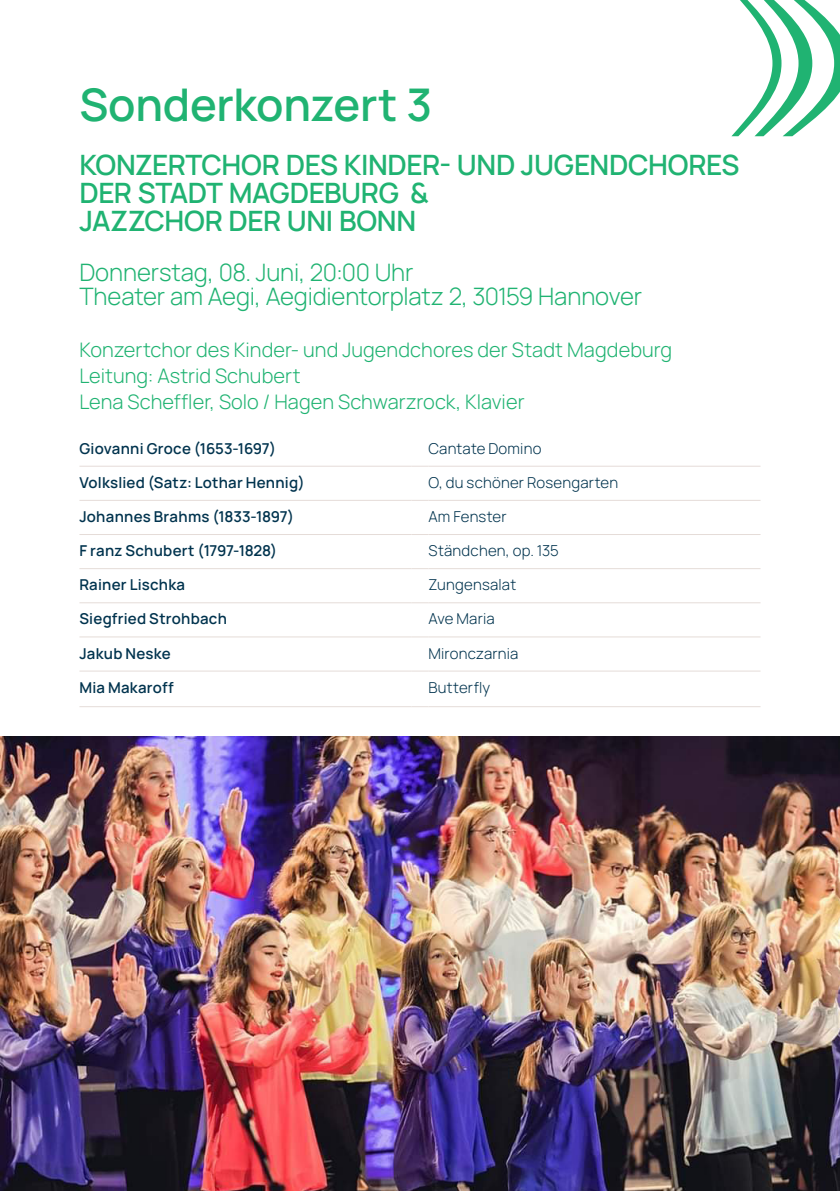
<style>
.page{position:relative;width:840px;height:1191px;background:#fff}
.page>*{position:absolute;margin:0;border:0;box-sizing:border-box;transform-origin:0 0}
.Chor{font:600 45px "Manrope";letter-spacing:-.005em;color:#20b372}
.Leitung{font:600 28px/28px "Manrope";letter-spacing:-.015em;color:#20b372}
.Leitung-2{font:300 24px "Manrope";letter-spacing:-.005em;color:#20b372}
.Leitung-3{font:300 20px "Manrope";letter-spacing:.005em;color:#20b372}
.Titel{font:300 15px "Manrope";letter-spacing:.015em;color:#00334e}
.Komponist{font:600 15px "Manrope";letter-spacing:.015em;color:#00334e}
.Lebensdaten{font:600 15px "Manrope";letter-spacing:.015em;color:#00334e}
.Verlag{font:300 15px "Manrope";letter-spacing:.01em;color:#00334e}
</style>
<div class="page">
<svg style="left:731px;top:0;width:108px;height:136px"></svg>
<hr style="left:79px;top:466px;width:332px;height:1px;background:#e5dcd8">
<svg style="left:411px;top:466px;width:17px;height:1px"></svg>
<hr style="left:428px;top:466px;width:332px;height:1px;background:#e5dcd8">
<hr style="left:79px;top:500px;width:332px;height:1px;background:#e5dcd8">
<svg style="left:411px;top:500px;width:17px;height:1px"></svg>
<hr style="left:428px;top:500px;width:332px;height:1px;background:#e5dcd8">
<hr style="left:79px;top:534px;width:332px;height:1px;background:#e5dcd8">
<svg style="left:411px;top:534px;width:17px;height:1px"></svg>
<hr style="left:428px;top:534px;width:332px;height:1px;background:#e5dcd8">
<hr style="left:79px;top:568px;width:332px;height:1px;background:#e5dcd8">
<svg style="left:411px;top:568px;width:17px;height:1px"></svg>
<hr style="left:428px;top:568px;width:332px;height:1px;background:#e5dcd8">
<hr style="left:79px;top:602px;width:332px;height:1px;background:#e5dcd8">
<svg style="left:411px;top:602px;width:17px;height:1px"></svg>
<hr style="left:428px;top:602px;width:332px;height:1px;background:#e5dcd8">
<hr style="left:79px;top:636px;width:332px;height:1px;background:#e5dcd8">
<svg style="left:411px;top:636px;width:17px;height:1px"></svg>
<hr style="left:428px;top:636px;width:332px;height:1px;background:#e5dcd8">
<hr style="left:79px;top:670px;width:332px;height:1px;background:#e5dcd8">
<svg style="left:411px;top:670px;width:17px;height:1px"></svg>
<hr style="left:428px;top:670px;width:332px;height:1px;background:#e5dcd8">
<hr style="left:79px;top:706px;width:332px;height:1px;background:#e5dcd8">
<svg style="left:411px;top:706px;width:17px;height:1px"></svg>
<hr style="left:428px;top:706px;width:332px;height:1px;background:#e5dcd8">
<img style="left:0;top:736px;width:839px;height:455px">
<p class="Chor" style="left:79px;top:73px;width:354px">Sonderkonzert 3</p>
<p class="Leitung" style="left:79px;top:149px;width:661px">KONZERTCHOR DES KINDER- UND JUGENDCHORES<br>DER STADT MAGDEBURG &amp;</p>
<p class="Leitung" style="left:79px;top:205px;width:338px">JAZZCHOR DER UNI BONN</p>
<p class="Leitung-2" style="left:79px;top:255px;width:335px">Donnerstag, 08. Juni, 20:00 Uhr</p>
<p class="Leitung-2" style="left:79px;top:279px;width:564px">Theater am Aegi, Aegidientorplatz 2, 30159 Hannover</p>
<p class="Leitung-3" style="left:79px;top:335px;width:594px">Konzertchor des Kinder- und Jugendchores der Stadt Magdeburg</p>
<p class="Leitung-3" style="left:79px;top:361px;width:222px">Leitung: Astrid Schubert</p>
<p class="Leitung-3" style="left:79px;top:387px;width:446px">Lena Scheffler, Solo / Hagen Schwarzrock, Klavier</p>
<p class="Komponist" style="left:79px;top:438px;width:198px">Giovanni Groce (1653-1697)</p>
<p class="Titel" style="left:428px;top:438px;width:114px">Cantate Domino</p>
<p class="Lebensdaten" style="left:79px;top:472px;width:227px">Volkslied (Satz: Lothar Hennig)</p>
<p class="Titel" style="left:428px;top:472px;width:191px">O, du schöner Rosengarten</p>
<p class="Lebensdaten" style="left:79px;top:506px;width:216px">Johannes Brahms (1833-1897)</p>
<p class="Titel" style="left:428px;top:506px;width:80px">Am Fenster</p>
<p class="Komponist" style="left:79px;top:540px;width:199px">F ranz Schubert (1797-1828)</p>
<p class="Titel" style="left:428px;top:540px;width:132px">Ständchen, op. 135</p>
<p class="Lebensdaten" style="left:79px;top:574px;width:107px">Rainer Lischka</p>
<p class="Titel" style="left:428px;top:574px;width:89px">Zungensalat</p>
<p class="Komponist" style="left:79px;top:608px;width:149px">Siegfried Strohbach</p>
<p class="Verlag" style="left:428px;top:608px;width:68px">Ave Maria</p>
<p class="Komponist" style="left:79px;top:642px;width:93px">Jakub Neske</p>
<p class="Titel" style="left:428px;top:642px;width:91px">Mironczarnia</p>
<p class="Komponist" style="left:79px;top:677px;width:96px">Mia Makaroff</p>
<p class="Titel" style="left:428px;top:677px;width:63px">Butterfly</p>
</div>
